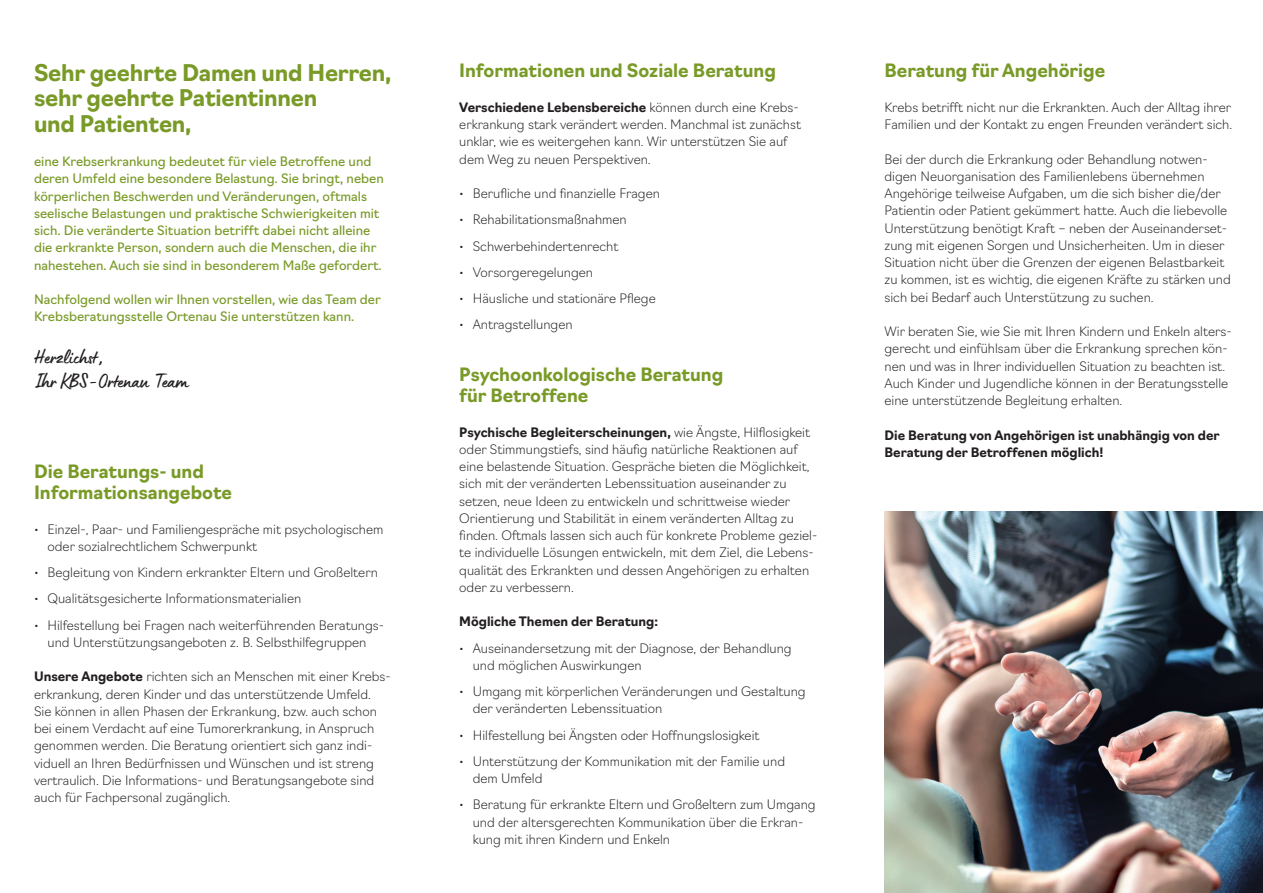
<style>
.page{position:relative;width:1263px;height:893px;background:#fff}
.page>*{position:absolute;margin:0;border:0;box-sizing:border-box;transform-origin:0 0}
.t1{font:700 22.5px/25.5px "Navigo";letter-spacing:-.01em;color:#799a27}
.t2{font:21px/24px "Lumios Marker";color:#231f20}
.t3{font:700 18px/21px "Navigo";color:#799a27}
.t4{font:200 12.75px/17.2px "Navigo";color:#231f20}
.t5{font:12.75px/17.2px "Navigo";color:#799a27}
.t6{font:700 12.75px/17.2px "Navigo";color:#231f20}
.s1{font-weight:700}
</style>
<div class="page">
<img style="left:884px;top:512px;width:379px;height:381px">
<h1 class="t1" style="left:34px;top:58px;width:359px">Sehr geehrte Damen und Herren, sehr geehrte Patientinnen<br>und Patienten,</h1>
<p class="t5" style="left:34px;top:152px;width:351px">eine Krebserkrankung bedeutet für viele Betroffene und deren Umfeld eine besondere Belastung. Sie bringt, neben körperlichen Beschwerden und Veränderungen, oftmals seelische Belastungen und praktische Schwierigkeiten mit sich. Die veränderte Situation betrifft dabei nicht alleine die erkrankte Person, sondern auch die Menschen, die ihr nahestehen. Auch sie sind in besonderem Maße gefordert.</p>
<p class="t5" style="left:34px;top:290px;width:348px">Nachfolgend wollen wir Ihnen vorstellen, wie das Team der<br>Krebsberatungsstelle Ortenau Sie unterstützen kann.</p>
<h2 class="t2" style="left:34px;top:343px;width:156px">Herzlichst,<br>Ihr KBS-Ortenau Team</h2>
<h3 class="t3" style="left:34px;top:460px;width:200px">Die Beratungs- und<br>Informationsangebote</h3>
<p class="t4" style="left:48px;top:519px;width:337px;text-indent:-14px">• Einzel-, Paar- und Familiengespräche mit psychologischem oder sozialrechtlichem Schwerpunkt</p>
<p class="t4" style="left:34px;top:563px;width:345px">• Begleitung von Kindern erkrankter Eltern und Großeltern</p>
<p class="t4" style="left:34px;top:589px;width:269px">• Qualitätsgesicherte Informationsmaterialien</p>
<p class="t4" style="left:34px;top:615px;width:351px;text-align:center">• Hilfestellung bei Fragen nach weiterführenden Beratungs&shy;und Unterstützungsangeboten z. B. Selbsthilfegruppen</p>
<p class="t4" style="left:34px;top:667px;width:358px"><span class="s1">Unsere Angebote</span> richten sich an Menschen mit einer Krebs&shy;erkrankung, deren Kinder und das unterstützende Umfeld.<br>Sie können in allen Phasen der Erkrankung, bzw. auch schon bei einem Verdacht auf eine Tumorerkrankung, in Anspruch genommen werden. Die Beratung orientiert sich ganz indi&shy;viduell an Ihren Bedürfnissen und Wünschen und ist streng vertraulich. Die Informations- und Beratungsangebote sind auch für Fachpersonal zugänglich.</p>
<h3 class="t3" style="left:459px;top:59px;width:318px">Informationen und Soziale Beratung</h3>
<p class="t4" style="left:459px;top:98px;width:343px"><span class="s1">Verschiedene Lebensbereiche</span> können durch eine Krebs&shy;erkrankung stark verändert werden. Manchmal ist zunächst unklar, wie es weitergehen kann. Wir unterstützen Sie auf dem Weg zu neuen Perspektiven.</p>
<p class="t4" style="left:459px;top:184px;width:202px">• Berufliche und finanzielle Fragen</p>
<p class="t4" style="left:459px;top:210px;width:169px">• Rehabilitationsmaßnahmen</p>
<p class="t4" style="left:459px;top:236px;width:161px">• Schwerbehindertenrecht</p>
<p class="t4" style="left:459px;top:263px;width:135px">• Vorsorgeregelungen</p>
<p class="t4" style="left:459px;top:289px;width:198px">• Häusliche und stationäre Pflege</p>
<p class="t4" style="left:459px;top:315px;width:115px">• Antragstellungen</p>
<h3 class="t3" style="left:459px;top:363px;width:266px">Psychoonkologische Beratung für Betroffene</h3>
<p class="t4" style="left:459px;top:422px;width:360px"><span class="s1">Psychische Begleiterscheinungen,</span> wie Ängste, Hilflosigkeit oder Stimmungstiefs, sind häufig natürliche Reaktionen auf eine belastende Situation. Gespräche bieten die Möglichkeit, sich mit der veränderten Lebenssituation auseinander zu setzen, neue Ideen zu entwickeln und schrittweise wieder Orientierung und Stabilität in einem veränderten Alltag zu finden. Oftmals lassen sich auch für konkrete Probleme geziel&shy;te individuelle Lösungen entwickeln, mit dem Ziel, die Lebens&shy;qualität des Erkrankten und dessen Angehörigen zu erhalten oder zu verbessern.</p>
<p class="t6" style="left:459px;top:612px;width:200px">Mögliche Themen der Beratung:</p>
<p class="t4" style="left:473px;top:638px;width:320px;text-indent:-14px">• Auseinandersetzung mit der Diagnose, der Behandlung und möglichen Auswirkungen</p>
<p class="t4" style="left:473px;top:682px;width:334px;text-indent:-14px">• Umgang mit körperlichen Veränderungen und Gestaltung der veränderten Lebenssituation</p>
<p class="t4" style="left:459px;top:725px;width:302px">• Hilfestellung bei Ängsten oder Hoffnungslosigkeit</p>
<p class="t4" style="left:473px;top:752px;width:314px;text-indent:-14px">• Unterstützung der Kommunikation mit der Familie und dem Umfeld</p>
<p class="t4" style="left:473px;top:795px;width:344px;text-indent:-14px">• Beratung für erkrankte Eltern und Großeltern zum Umgang und der altersgerechten Kommunikation über die Erkran&shy;kung mit ihren Kindern und Enkeln</p>
<h3 class="t3" style="left:884px;top:59px;width:222px">Beratung für Angehörige</h3>
<p class="t4" style="left:884px;top:98px;width:349px">Krebs betrifft nicht nur die Erkrankten. Auch der Alltag ihrer<br>Familien und der Kontakt zu engen Freunden verändert sich.</p>
<p class="t4" style="left:884px;top:149px;width:348px">Bei der durch die Erkrankung oder Behandlung notwen&shy;digen Neuorganisation des Familienlebens übernehmen Angehörige teilweise Aufgaben, um die sich bisher die/der Patientin oder Patient gekümmert hatte. Auch die liebevolle Unterstützung benötigt Kraft – neben der Auseinanderset&shy;zung mit eigenen Sorgen und Unsicherheiten. Um in dieser Situation nicht über die Grenzen der eigenen Belastbarkeit zu kommen, ist es wichtig, die eigenen Kräfte zu stärken und sich bei Bedarf auch Unterstützung zu suchen.</p>
<p class="t4" style="left:884px;top:322px;width:349px">Wir beraten Sie, wie Sie mit Ihren Kindern und Enkeln alters&shy;gerecht und einfühlsam über die Erkrankung sprechen kön&shy;nen und was in Ihrer individuellen Situation zu beachten ist.<br>Auch Kinder und Jugendliche können in der Beratungsstelle eine unterstützende Begleitung erhalten.</p>
<p class="t6" style="left:884px;top:425px;width:337px">Die Beratung von Angehörigen ist unabhängig von der<br>Beratung der Betroffenen möglich!</p>
</div>
